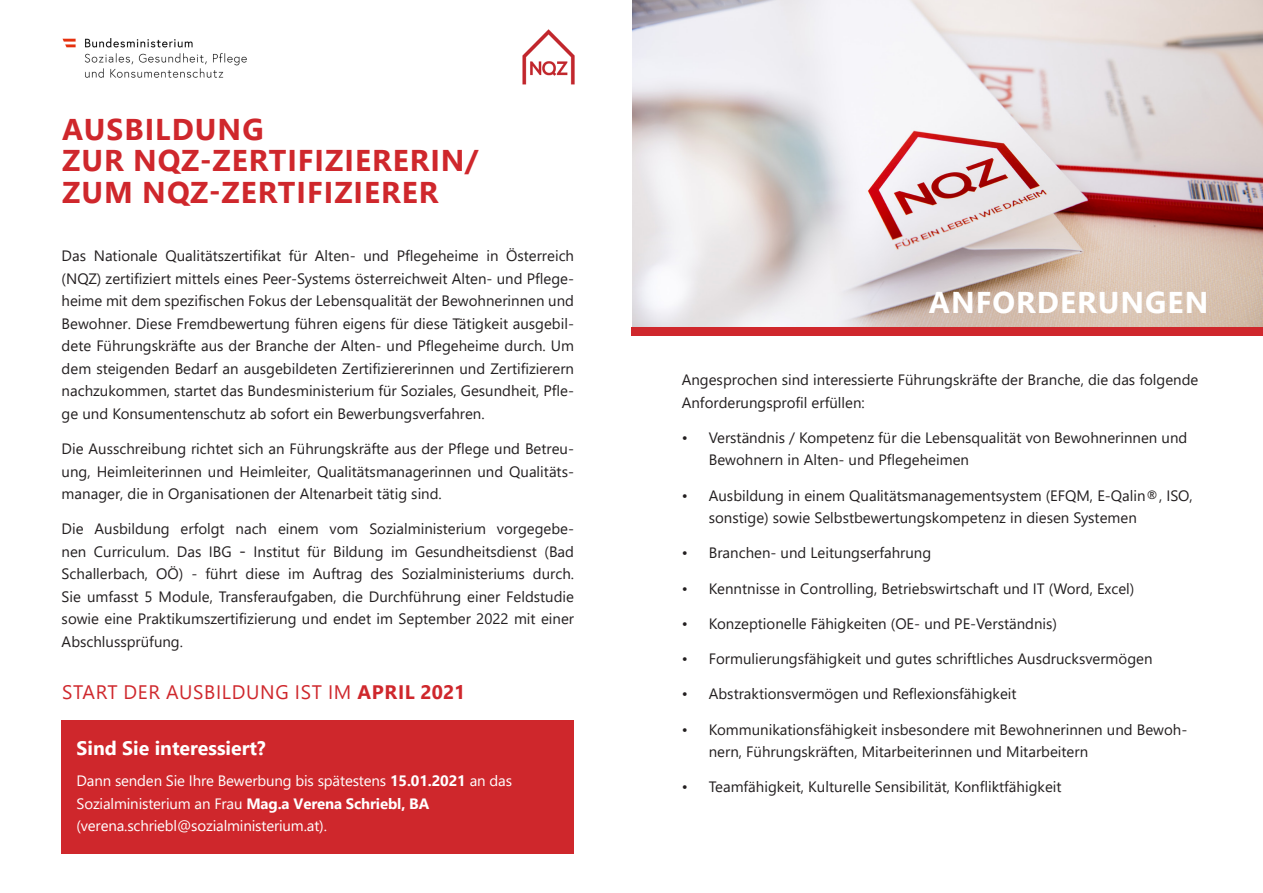
<style>
.page{position:relative;width:1263px;height:893px;background:#fff}
.page>*{position:absolute;margin:0;border:0;box-sizing:border-box;transform-origin:0 0}
.t1{font:700 30px/31.5px "Segoe UI";letter-spacing:.035em;color:#cf272c}
.t2{font:700 30px "Segoe UI";letter-spacing:.035em;color:#fff}
.t3{font:19.5px "Segoe UI";letter-spacing:.035em;color:#cf272c}
.t4{font:700 19.5px "Segoe UI";color:#fff}
.t5{font:15px/22.5px "Segoe UI";color:#231f20}
.t6{font:15px/22.5px "Segoe UI";letter-spacing:-.01em;color:#fff}
.s1{font-weight:700}
</style>
<div class="page">
<img style="left:632px;top:0;width:631px;height:327px">
<img style="left:522px;top:29px;width:53px;height:56px">
<img style="left:62px;top:38px;width:185px;height:40px">
<div style="left:62px;top:720px;width:512px;height:134px;background:#cf272c"></div>
<div style="left:631px;top:327px;width:632px;height:9px;background:#cf272c"></div>
<h1 class="t1" style="left:62px;top:111px;width:418px">AUSBILDUNG<br>ZUR NQZ-ZERTIFIZIERERIN/<br>ZUM NQZ-ZERTIFIZIERER</h1>
<p class="t5" style="left:62px;top:243px;width:514px;text-align:justify">Das Nationale Qualitätszertifikat für Alten- und Pflegeheime in Österreich (NQZ) zertifiziert mittels eines Peer-Systems österreichweit Alten- und Pflege&shy;heime mit dem spezifischen Fokus der Lebensqualität der Bewohnerinnen und Bewohner. Diese Fremdbewertung führen eigens für diese Tätigkeit ausgebil&shy;dete Führungskräfte aus der Branche der Alten- und Pflegeheime durch. Um dem steigenden Bedarf an ausgebildeten Zertifiziererinnen und Zertifizierern nachzukommen, startet das Bundesministerium für Soziales, Gesundheit, Pfle&shy;ge und Konsumentenschutz ab sofort ein Bewerbungsverfahren.</p>
<p class="t5" style="left:62px;top:436px;width:514px;text-align:justify">Die Ausschreibung richtet sich an Führungskräfte aus der Pflege und Betreu&shy;ung, Heimleiterinnen und Heimleiter, Qualitätsmanagerinnen und Qualitäts&shy;manager, die in Organisationen der Altenarbeit tätig sind.</p>
<p class="t5" style="left:62px;top:516px;width:514px;text-align:justify">Die Ausbildung erfolgt nach einem vom Sozialministerium vorgegebe&shy;nen Curriculum. Das IBG - Institut für Bildung im Gesundheitsdienst (Bad Schallerbach, OÖ) - führt diese im Auftrag des Sozialministeriums durch.<br>Sie umfasst 5 Module, Transferaufgaben, die Durchführung einer Feldstudie sowie eine Praktikumszertifizierung und endet im September 2022 mit einer Abschlussprüfung.</p>
<h2 class="t3" style="left:62px;top:674px;width:405px">START DER AUSBILDUNG IST IM <span class="s1">APRIL 2021</span></h2>
<h2 class="t4" style="left:77px;top:730px;width:191px">Sind Sie interessiert?</h2>
<p class="t6" style="left:77px;top:768px;width:437px">Dann senden Sie Ihre Bewerbung bis spätestens <span class="s1">15.01.2021</span> an das<br>Sozialministerium an Frau <span class="s1">Mag.a Verena Schriebl, BA </span>(verena.schriebl@sozialministerium.at).</p>
<h1 class="t2" style="left:929px;top:274px;width:281px">ANFORDERUNGEN</h1>
<p class="t5" style="left:682px;top:367px;width:518px">Angesprochen sind interessierte Führungskräfte der Branche, die das folgende<br>Anforderungsprofil erfüllen:</p>
<p class="t5" style="left:709px;top:425px;width:480px;text-indent:-27px">• Verständnis / Kompetenz für die Lebensqualität von Bewohnerinnen und<br>Bewohnern in Alten- und Pflegeheimen</p>
<p class="t5" style="left:709px;top:483px;width:486px;text-indent:-27px">• Ausbildung in einem Qualitätsmanagementsystem (EFQM, E-Qalin®, ISO, sonstige) sowie Selbstbewertungskompetenz in diesen Systemen</p>
<p class="t5" style="left:682px;top:540px;width:251px">• Branchen- und Leitungserfahrung</p>
<p class="t5" style="left:682px;top:576px;width:454px">• Kenntnisse in Controlling, Betriebswirtschaft und IT (Word, Excel)</p>
<p class="t5" style="left:682px;top:611px;width:377px">• Konzeptionelle Fähigkeiten (OE- und PE-Verständnis)</p>
<p class="t5" style="left:682px;top:646px;width:472px">• Formulierungsfähigkeit und gutes schriftliches Ausdrucksvermögen</p>
<p class="t5" style="left:682px;top:681px;width:336px">• Abstraktionsvermögen und Reflexionsfähigkeit</p>
<p class="t5" style="left:709px;top:717px;width:480px;text-indent:-27px">• Kommunikationsfähigkeit insbesondere mit Bewohnerinnen und Bewoh&shy;nern, Führungskräften, Mitarbeiterinnen und Mitarbeitern</p>
<p class="t5" style="left:682px;top:774px;width:381px">• Teamfähigkeit, Kulturelle Sensibilität, Konfliktfähigkeit</p>
</div>
